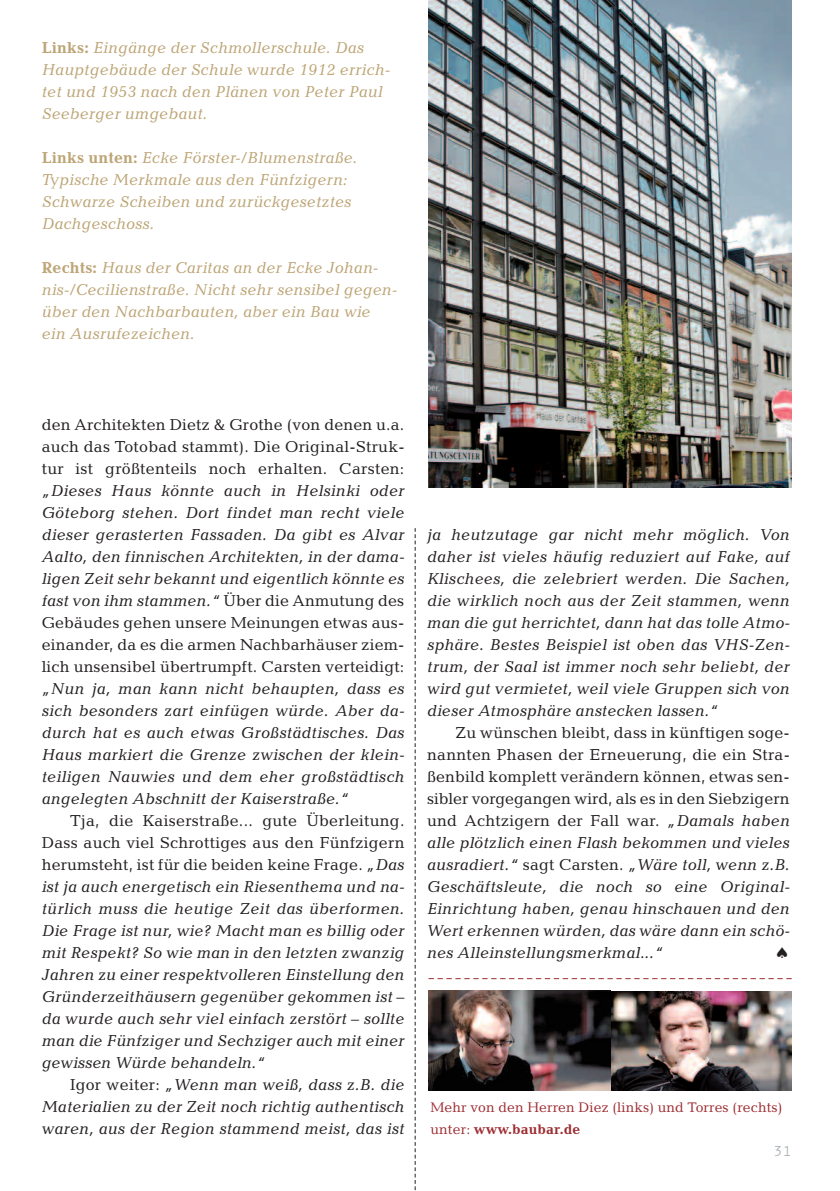
<style>
.page{position:relative;width:840px;height:1191px;background:#fff}
.page>*{position:absolute;margin:0;border:0;box-sizing:border-box;transform-origin:0 0}
.t1{font:italic 16px/22px "Candida";letter-spacing:.01em;color:#231f20;text-align:justify}
.t2{font:italic 16px/22px "Candida";letter-spacing:.01em;color:#bda576}
.t3{font:16px/22px "Candida";letter-spacing:.015em;color:#231f20;text-align:justify}
.t4{font:15px "Orator";color:#aab3b7}
.t5{font:14px/22px "Candida";letter-spacing:.01em;color:#9e2d32}
.s1{font-weight:700;font-style:normal}
.s2{font-style:normal}
.s3{font-weight:700}
</style>
<div class="page">
<img style="left:428px;top:0;width:363px;height:487px">
<img style="left:428px;top:991px;width:363px;height:99px">
<svg style="left:428px;top:978px;width:363px;height:1px"></svg>
<svg style="left:414px;top:528px;width:1px;height:663px"></svg>
<p class="t2" style="left:42px;top:38px;width:349px"><span class="s1">Links:</span> Eingänge der Schmollerschule. Das Hauptgebäude der Schule wurde 1912 errich&shy;tet und 1953 nach den Plänen von Peter Paul Seeberger umgebaut.</p>
<p class="t2" style="left:42px;top:148px;width:317px"><span class="s1">Links unten:</span> Ecke Förster-/Blumenstraße.<br>Typische Merkmale aus den Fünfzigern:<br>Schwarze Scheiben und zurückgesetztes Dachgeschoss.</p>
<p class="t2" style="left:42px;top:258px;width:357px"><span class="s1">Rechts:</span> Haus der Caritas an der Ecke Johan&shy;nis-/Cecilienstraße. Nicht sehr sensibel gegen&shy;über den Nachbarbauten, aber ein Bau wie ein Ausrufezeichen.</p>
<p class="t3" style="left:42px;top:415px;width:364px">den Architekten Dietz &amp; Grothe (von denen u.a. auch das Totobad stammt). Die Original-Struk&shy;tur ist größtenteils noch erhalten. Carsten:</p>
<p class="t1" style="left:42px;top:481px;width:364px">„Dieses Haus könnte auch in Helsinki oder Göteborg stehen. Dort findet man recht viele dieser gerasterten Fassaden. Da gibt es Alvar Aalto, den finnischen Architekten, in der dama&shy;ligen Zeit sehr bekannt und eigentlich könnte es fast von ihm stammen.“ <span class="s2">Über die Anmutung des Gebäudes gehen unsere Meinungen etwas aus&shy;einander, da es die armen Nachbarhäuser ziem&shy;lich unsensibel übertrumpft. Carsten verteidigt:</span></p>
<p class="t1" style="left:42px;top:679px;width:364px">„Nun ja, man kann nicht behaupten, dass es sich besonders zart einfügen würde. Aber da&shy;durch hat es auch etwas Großstädtisches. Das Haus markiert die Grenze zwischen der klein&shy;teiligen Nauwies und dem eher großstädtisch angelegten Abschnitt der Kaiserstraße.“</p>
<p class="t1" style="left:42px;top:811px;width:364px;text-indent:28px"><span class="s2">Tja, die Kaiserstraße... gute Überleitung.<br>Dass auch viel Schrottiges aus den Fünfzigern herumsteht, ist für die beiden keine Frage.</span> „Das ist ja auch energetisch ein Riesenthema und na&shy;türlich muss die heutige Zeit das überformen.<br>Die Frage ist nur, wie? Macht man es billig oder mit Respekt? So wie man in den letzten zwanzig Jahren zu einer respektvolleren Einstellung den Gründerzeithäusern gegenüber gekommen ist – da wurde auch sehr viel einfach zerstört – sollte man die Fünfziger und Sechziger auch mit einer gewissen Würde behandeln.“</p>
<p class="t1" style="left:42px;top:1075px;width:364px;text-indent:28px"><span class="s2">Igor weiter:</span> „Wenn man weiß, dass z.B. die Materialien zu der Zeit noch richtig authentisch waren, aus der Region stammend meist, das ist</p>
<p class="t1" style="left:427px;top:525px;width:364px">ja heutzutage gar nicht mehr möglich. Von daher ist vieles häufig reduziert auf Fake, auf Klischees, die zelebriert werden. Die Sachen, die wirklich noch aus der Zeit stammen, wenn man die gut herrichtet, dann hat das tolle Atmo&shy;sphäre. Bestes Beispiel ist oben das VHS-Zen&shy;trum, der Saal ist immer noch sehr beliebt, der wird gut vermietet, weil viele Gruppen sich von dieser Atmosphäre anstecken lassen.“</p>
<p class="t1" style="left:427px;top:723px;width:364px;text-indent:28px"><span class="s2">Zu wünschen bleibt, dass in künftigen soge&shy;nannten Phasen der Erneuerung, die ein Stra&shy;ßenbild komplett verändern können, etwas sen&shy;sibler vorgegangen wird, als es in den Siebzigern und Achtzigern der Fall war.</span> „Damals haben alle plötzlich einen Flash bekommen und vieles ausradiert.“ <span class="s2">sagt Carsten.</span> „Wäre toll, wenn z.B.<br>Geschäftsleute, die noch so eine Original-Einrichtung haben, genau hinschauen und den Wert erkennen würden, das wäre dann ein schö&shy;nes Alleinstellungsmerkmal...“</p>
<p class="t5" style="left:430px;top:1097px;width:353px">Mehr von den Herren Diez (links) und Torres (rechts) unter: <span class="s3">www.baubar.de</span></p>
<p class="t4" style="left:773px;top:1141px;width:20px">31</p>
</div>
